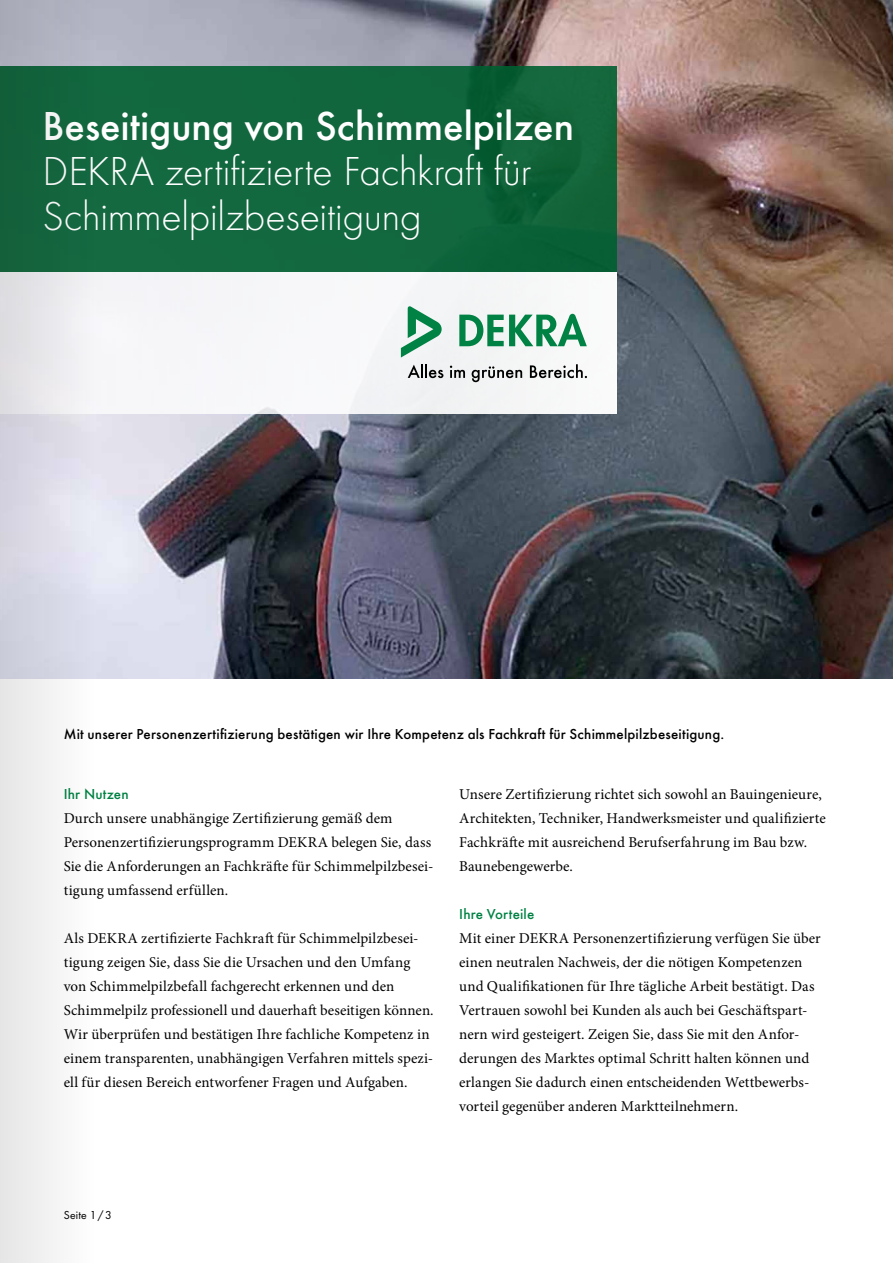
<style>
.page{position:relative;width:893px;height:1263px;background:#fff}
.page>*{position:absolute;margin:0;border:0;box-sizing:border-box;transform-origin:0 0}
.t1{font:300 42px/45px "Futura";letter-spacing:-.005em;color:#fff}
.t2{font:500 42px "Futura";color:#fff}
.t3{font:15px/24px "Minion Pro";letter-spacing:.005em;color:#000}
.t4{font:500 15px "Futura";letter-spacing:.01em;color:#000}
.t5{font:500 15px "Futura";letter-spacing:.01em;color:#008244}
.t6{font:12px "Futura Boo";letter-spacing:.015em;color:#000}
</style>
<div class="page">
<img style="left:96px;top:0;width:797px;height:679px">
<div style="left:0;top:67px;width:617px;height:205px;background:#12673e"></div>
<div style="left:0;top:272px;width:617px;height:142px;background:#f6f6f9"></div>
<svg style="left:459px;top:314px;width:128px;height:32px"></svg>
<svg style="left:401px;top:306px;width:41px;height:52px"></svg>
<svg style="left:408px;top:364px;width:35px;height:14px"></svg>
<svg style="left:450px;top:366px;width:15px;height:12px"></svg>
<svg style="left:472px;top:366px;width:50px;height:16px"></svg>
<svg style="left:530px;top:364px;width:57px;height:14px"></svg>
<svg style="left:0;top:0;width:96px;height:1263px"></svg>
<h1 class="t2" style="left:43px;top:94px;width:533px">Beseitigung von Schimmelpilzen</h1>
<h1 class="t1" style="left:43px;top:147px;width:491px">DEKRA zertifizierte Fachkraft für<br>Schimmelpilzbeseitigung</h1>
<p class="t4" style="left:64px;top:722px;width:662px">Mit unserer Personenzertifizierung bestätigen wir Ihre Kompetenz als Fachkraft für Schimmelpilzbeseitigung.</p>
<p class="t5" style="left:64px;top:782px;width:66px">Ihr Nutzen</p>
<p class="t3" style="left:64px;top:806px;width:371px">Durch unsere unabhängige Zertifizierung gemäß dem Personenzertifizierungsprogramm DEKRA belegen Sie, dass Sie die Anforderungen an Fachkräfte für Schimmelpilzbesei&shy;tigung umfassend erfüllen.</p>
<p class="t3" style="left:64px;top:926px;width:371px">Als DEKRA zertifizierte Fachkraft für Schimmelpilzbesei&shy;tigung zeigen Sie, dass Sie die Ursachen und den Umfang von Schimmelpilzbefall fachgerecht erkennen und den Schimmelpilz professionell und dauerhaft beseitigen können.<br>Wir überprüfen und bestätigen Ihre fachliche Kompetenz in einem transparenten, unabhängigen Verfahren mittels spezi&shy;ell für diesen Bereich entworfener Fragen und Aufgaben.</p>
<p class="t3" style="left:459px;top:782px;width:368px">Unsere Zertifizierung richtet sich sowohl an Bauingenieure, Architekten, Techniker, Handwerksmeister und qualifizierte Fachkräfte mit ausreichend Berufserfahrung im Bau bzw.<br>Baunebengewerbe.</p>
<p class="t5" style="left:459px;top:902px;width:77px">Ihre Vorteile</p>
<p class="t3" style="left:459px;top:926px;width:363px">Mit einer DEKRA Personenzertifizierung verfügen Sie über einen neutralen Nachweis, der die nötigen Kompetenzen und Qualifikationen für Ihre tägliche Arbeit bestätigt. Das Vertrauen sowohl bei Kunden als auch bei Geschäftspart&shy;nern wird gesteigert. Zeigen Sie, dass Sie mit den Anfor&shy;derungen des Marktes optimal Schritt halten können und erlangen Sie dadurch einen entscheidenden Wettbewerbs&shy;vorteil gegenüber anderen Marktteilnehmern.</p>
<p class="t6" style="left:64px;top:1206px;width:50px">Seite 1/3</p>
</div>
